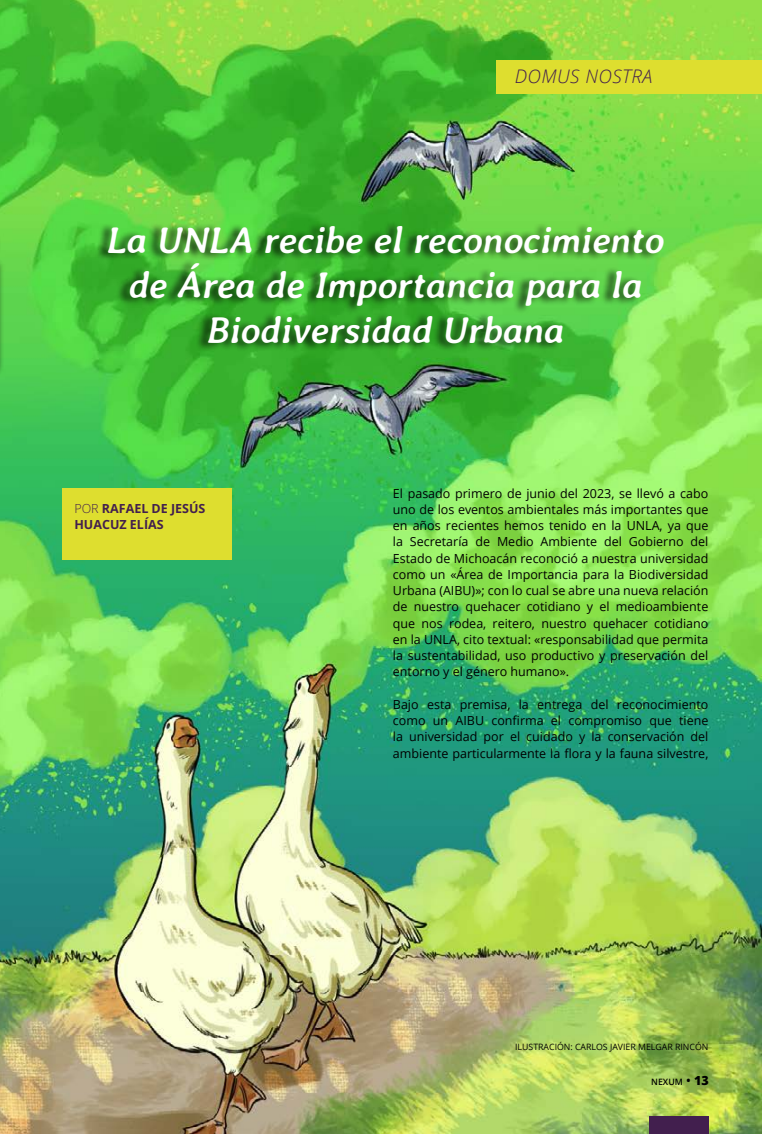
<style>
.page{position:relative;width:762px;height:1134px;background:#fff}
.page>*{position:absolute;margin:0;border:0;box-sizing:border-box;transform-origin:0 0}
.t1{font:italic 700 37.5px/45px "Averia Libre";color:#fff;text-align:center}
.t2{font:italic 300 18.75px "Open Sans";letter-spacing:.025em;color:#421f4e}
.t3{font:12.5px/16.2px "Open Sans";color:#000;text-align:justify}
.t4{font:700 12.5px/16.2px "Open Sans";color:#421f4e}
.t5{font:8.75px "Open Sans";color:#000}
.t6{font:600 8.75px "Open Sans";color:#000}
.s1{font-weight:300}
.s2{font-size:12.5px}
.s3{font-weight:800;font-size:12.5px}
</style>
<div class="page">
<img style="left:0;top:0;width:762px;height:1134px">
<div style="left:649px;top:1116px;width:60px;height:18px;background:#421f4e"></div>
<div style="left:496px;top:60px;width:266px;height:34px;background:#dede2f"></div>
<hr style="left:0;top:0;width:4px;height:391px;background:#000;opacity:.75">
<img style="left:0;top:0;width:1px;height:383px">
<div style="left:95px;top:220px;width:568px;height:131px;background:#000;opacity:.75"></div>
<div style="left:62px;top:488px;width:169px;height:71px;background:#dede2f"></div>
<h2 class="t2" style="left:515px;top:64px;width:139px">DOMUS NOSTRA</h2>
<h1 class="t1" style="left:107px;top:217px;width:559px">La UNLA recibe el reconocimiento de Área de Importancia para la<br>Biodiversidad Urbana</h1>
<p class="t4" style="left:74px;top:500px;width:133px"><span class="s1">POR</span> RAFAEL DE JESÚS<br>HUACUZ ELÍAS</p>
<p class="t3" style="left:393px;top:485px;width:317px">El pasado primero de junio del 2023, se llevó a cabo uno de los eventos ambientales más importantes que en años recientes hemos tenido en la UNLA, ya que la Secretaría de Medio Ambiente del Gobierno del Estado de Michoacán reconoció a nuestra universidad como un «Área de Importancia para la Biodiversidad Urbana (AIBU)»; con lo cual se abre una nueva relación de nuestro quehacer cotidiano y el medioambiente que nos rodea, reitero, nuestro quehacer cotidiano en la UNLA, cito textual: «responsabilidad que permita la sustentabilidad, uso productivo y preservación del entorno y el género humano».</p>
<p class="t3" style="left:393px;top:696px;width:317px">Bajo esta premisa, la entrega del reconocimiento como un AIBU confirma el compromiso que tiene la universidad por el cuidado y la conservación del ambiente particularmente la flora y la fauna silvestre,</p>
<p class="t5" style="left:515px;top:1040px;width:195px">ILUSTRACIÓN: CARLOS JAVIER MELGAR RINCÓN</p>
<p class="t6" style="left:651px;top:1076px;width:59px">NEXUM <span class="s2">•</span> <span class="s3">13</span></p>
</div>
